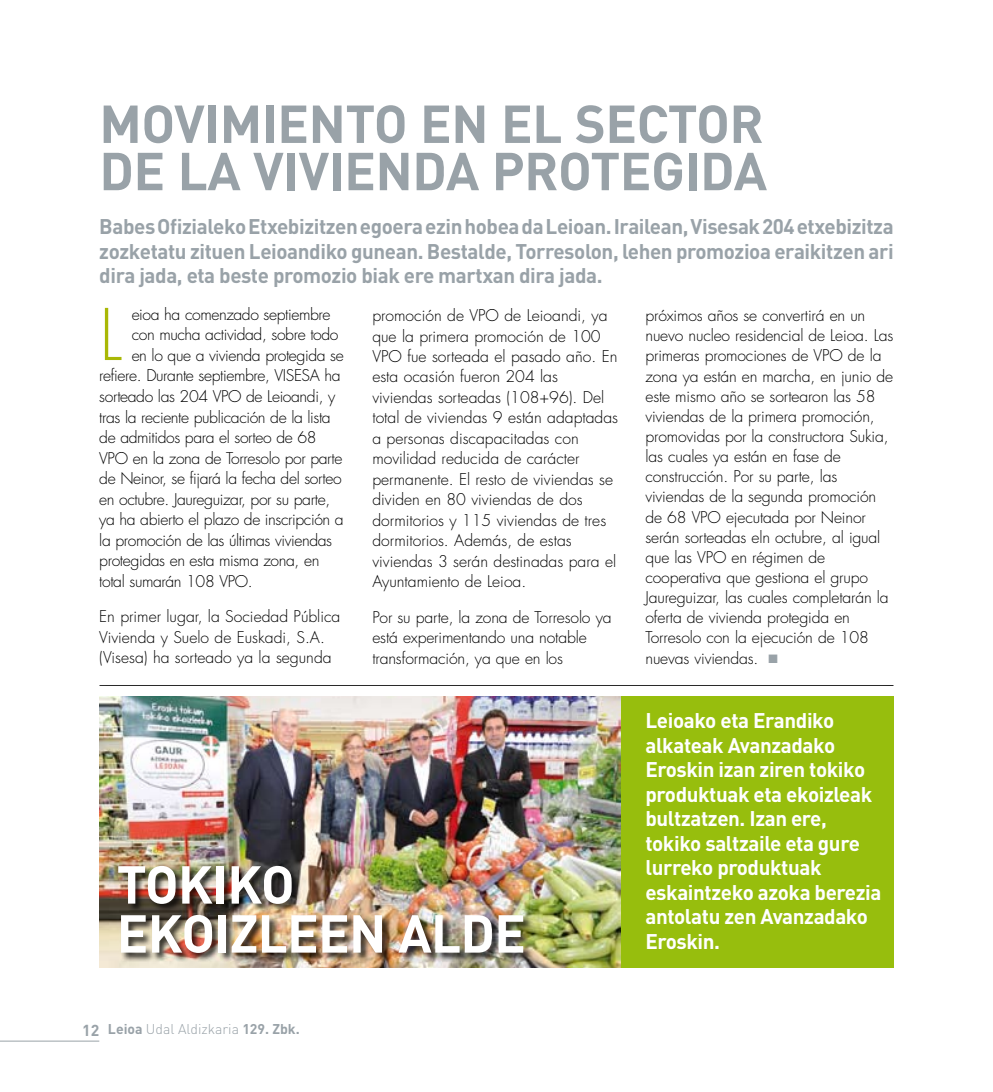
<style>
.page{position:relative;width:993px;height:1092px;background:#fff}
.page>*{position:absolute;margin:0;border:0;box-sizing:border-box;transform-origin:0 0}
.t1{font:300 69.12px "Futura";color:#a9b806}
.t2{font:700 52.5px/47.2px "DIN";letter-spacing:-.01em;color:#99a2a8}
.t3{font:700 52.5px/49px "DIN";letter-spacing:-.015em;color:#fff}
.t4{font:700 21px/24.5px "DIN";letter-spacing:-.02em;color:#99a2a8;text-align:justify}
.t5{font:700 21px/24.5px "DIN";letter-spacing:-.02em;color:#fff}
.t6{font:300 15.75px/20.5px "Futura";letter-spacing:-.01em;color:#000}
.t7{font:300 14px "DIN";color:#99a2a8}
.s1{color:#99a2a8}
.s2{font-weight:700;font-size:15.75px}
.s3{font-weight:700}
</style>
<div class="page">
<hr style="left:0;top:1040px;width:99px;height:1px;background:#99a2a8">
<div style="left:99px;top:696px;width:794px;height:271px;background:#97be0d"></div>
<img style="left:99px;top:696px;width:521px;height:271px">
<hr style="left:98px;top:682px;width:796px;height:4px;background:#000;opacity:.75">
<div style="left:118px;top:865px;width:415px;height:97px;background:#000;opacity:.75"></div>
<h2 class="t2" style="left:99px;top:98px;width:669px">Movim iento en el sector de la Vivienda Protegida</h2>
<p class="t4" style="left:99px;top:213px;width:795px">Babes Ofizialeko Etxebizitzen egoera ezin hobea da Leioan. I railean, Visesak 204 etxebizitza zozketatu zituen Leioandiko gunean. Bestalde, Torresolon, lehen promozioa eraikitzen ari dira jada, eta beste promozio biak ere martxan dira jada.</p>
<p class="t6" style="left:372px;top:305px;width:247px">promoción de VPO de Leioandi, ya que la primera promoción de 100<br>VPO fue sorteada el pasado año. En esta ocasión fueron 204 las viviendas sorteadas (108+96). Del total de viviendas 9 están adaptadas a personas discapacitadas con movilidad reducida de carácter permanente. El resto de viviendas se dividen en 80 viviendas de dos dormitorios y 115 viviendas de tres dormitorios. Además, de estas viviendas 3 serán destinadas para el<br>Ayuntamiento de Leioa.</p>
<p class="t6" style="left:372px;top:607px;width:241px">Por su parte, la zona de Torresolo ya está experimentando una notable transformación, ya que en los</p>
<h1 class="t1" style="left:99px;top:293px;width:24px">L</h1>
<p class="t6" style="left:132px;top:304px;width:200px">eioa ha comenzado septiembre</p>
<p class="t6" style="left:645px;top:306px;width:249px">próximos años se convertirá en un nuevo nucleo residencial de Leioa. Las primeras promociones de VPO de la zona ya están en marcha, en junio de este mismo año se sortearon las 58 viviendas de la primera promoción, promovidas por la constructora Sukia, las cuales ya están en fase de construcción. Por su parte, las viviendas de la segunda promoción de 68 VPO ejecutada por Neinor serán sorteadas eln octubre, al igual que las VPO en régimen de cooperativa que gestiona el grupo<br>Jaureguizar, las cuales completarán la oferta de vivienda protegida en<br>Torresolo con la ejecución de 108 nuevas viviendas. <span class="s1">■</span></p>
<p class="t6" style="left:132px;top:325px;width:208px">con mucha actividad, sobre todo</p>
<p class="t6" style="left:132px;top:345px;width:213px">en lo que a vivienda protegida se</p>
<p class="t6" style="left:99px;top:366px;width:243px">refiere. Durante septiembre, VISESA ha</p>
<p class="t6" style="left:99px;top:386px;width:237px">sorteado las 204 VPO de Leioandi, y</p>
<p class="t6" style="left:99px;top:407px;width:233px">tras la reciente publicación de la lista</p>
<p class="t6" style="left:99px;top:427px;width:219px">de admitidos para el sorteo de 68</p>
<p class="t6" style="left:99px;top:448px;width:244px">VPO en la zona de Torresolo por parte</p>
<p class="t6" style="left:99px;top:468px;width:244px">de Neinor, se fijará la fecha del sorteo</p>
<p class="t6" style="left:99px;top:489px;width:232px">en octubre. Jaureguizar, por su parte,</p>
<p class="t6" style="left:99px;top:509px;width:246px">ya ha abierto el plazo de inscripción a</p>
<p class="t6" style="left:99px;top:530px;width:234px">la promoción de las últimas viviendas</p>
<p class="t6" style="left:99px;top:551px;width:221px">protegidas en esta misma zona, en</p>
<p class="t6" style="left:99px;top:571px;width:155px">total sumarán 108 VPO.</p>
<p class="t6" style="left:99px;top:606px;width:242px">En primer lugar, la Sociedad Pública<br>Vivienda y Suelo de Euskadi, S.A. (Visesa) ha sorteado ya la segunda</p>
<h2 class="t3" style="left:117px;top:857px;width:410px">Tokiko ekoizleen alde</h2>
<p class="t7" style="left:82px;top:1020px;width:219px"><span class="s2">12</span> <span class="s3">Leioa</span> Udal Aldizkaria <span class="s3">129. Zbk.</span></p>
<h3 class="t5" style="left:645px;top:707px;width:237px">Leioako eta Erandiko alkateak Avanzadako<br>Eroskin izan ziren tokiko produktuak eta ekoizleak bultzatzen. Izan ere, tokiko saltzaile eta gure lurreko produktuak eskaintzeko azoka berezia antolatu zen Avanzadako<br>Eroskin.</h3>
</div>
